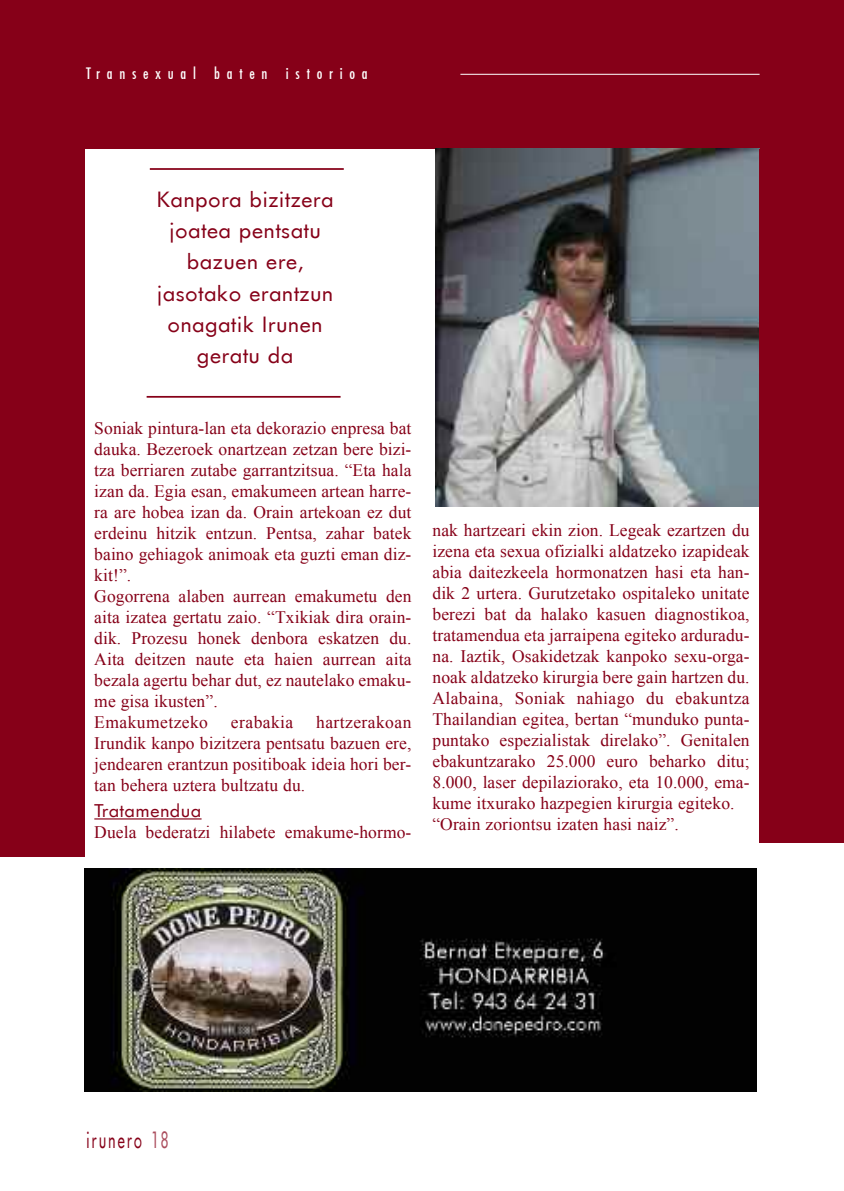
<style>
.page{position:relative;width:844px;height:1191px;background:#fff}
.page>*{position:absolute;margin:0;border:0;box-sizing:border-box;transform-origin:0 0}
.t1{font:22.4px "Futurist";letter-spacing:.11em;color:#860018;scale:.62 1}
.t2{font:21px/31.3px "Futurist";color:#860018;text-align:center}
.t3{font:17.5px/21px "Times New Roman";letter-spacing:.005em;color:#860018}
.t4{font:17.5px "Futurist";letter-spacing:.005em;color:#860018}
.t5{font:17.5px "Times New Roman";letter-spacing:.025em;color:#860018}
.t6{font:15.75px "Futurist Condensed";letter-spacing:.43em;color:#fff}
.s1{color:#ab4d5d}
</style>
<div class="page">
<div style="left:0;top:0;width:843px;height:149px;background:#860018"></div>
<hr style="left:460px;top:74px;width:299px;height:1px;background:#fff">
<img style="left:84px;top:868px;width:672px;height:223px">
<hr style="left:94px;top:818px;width:107px;height:1px;background:#860018">
<hr style="left:150px;top:168px;width:194px;height:2px;background:#860018">
<hr style="left:147px;top:396px;width:193px;height:2px;background:#860018">
<img style="left:435px;top:149px;width:324px;height:357px">
<div style="left:759px;top:149px;width:84px;height:693px;background:#860018"></div>
<div style="left:0;top:149px;width:84px;height:707px;background:#860018"></div>
<p class="t6" style="left:86px;top:65px;width:283px">Transexual baten istorioa</p>
<p class="t2" style="left:156px;top:183px;width:179px">Kanpora bizitzera joatea pentsatu bazuen ere, jasotako erantzun onagatik Irunen geratu da</p>
<p class="t3" style="left:94px;top:417px;width:318px">Soniak pintura-lan eta dekorazio enpresa bat dauka. Bezeroek onartzean zetzan bere bizi&shy;tza berriaren zutabe garrantzitsua. “Eta hala izan da. Egia esan, emakumeen artean harre&shy;ra are hobea izan da. Orain artekoan ez dut erdeinu hitzik entzun. Pentsa, zahar batek baino gehiagok animoak eta guzti eman diz&shy;kit!”.<br>Gogorrena alaben aurrean emakumetu den aita izatea gertatu zaio. “Txikiak dira orain&shy;dik. Prozesu honek denbora eskatzen du.<br>Aita deitzen naute eta haien aurrean aita bezala agertu behar dut, ez nautelako emaku&shy;me gisa ikusten”.<br>Emakumetzeko</p>
<p class="t3" style="left:94px;top:711px;width:318px;text-align:justify;text-indent:222px">hartzerakoan Irundik kanpo bizitzera pentsatu bazuen ere, jendearen erantzun positiboak ideia hori ber&shy;tan behera uztera bultzatu du.</p>
<p class="t4" style="left:94px;top:799px;width:109px">Tratamendua</p>
<p class="t3" style="left:94px;top:821px;width:318px">Duela bederatzi hilabete emakume-hormo-</p>
<p class="t5" style="left:231px;top:712px;width:64px">erabakia</p>
<p class="t3" style="left:432px;top:519px;width:318px">nak hartzeari ekin zion. Legeak ezartzen du izena eta sexua ofizialki aldatzeko izapideak abia daitezkeela hormonatzen hasi eta han&shy;dik 2 urtera. Gurutzetako ospitaleko unitate berezi bat da halako kasuen diagnostikoa, tratamendua eta jarraipena egiteko arduradu&shy;na. Iaztik, Osakidetzak kanpoko sexu-orga&shy;noak aldatzeko kirurgia bere gain hartzen du.<br>Alabaina, Soniak nahiago du ebakuntza Thailandian egitea, bertan “munduko punta&shy;puntako espezialistak direlako”. Genitalen ebakuntzarako 25.000 euro beharko ditu; 8.000, laser depilaziorako, eta 10.000, ema&shy;kume itxurako hazpegien kirurgia egiteko. “Orain zoriontsu izaten hasi naiz”.</p>
<p class="t1" style="left:86px;top:1125px;width:135px">irunero <span class="s1">18</span></p>
</div>
